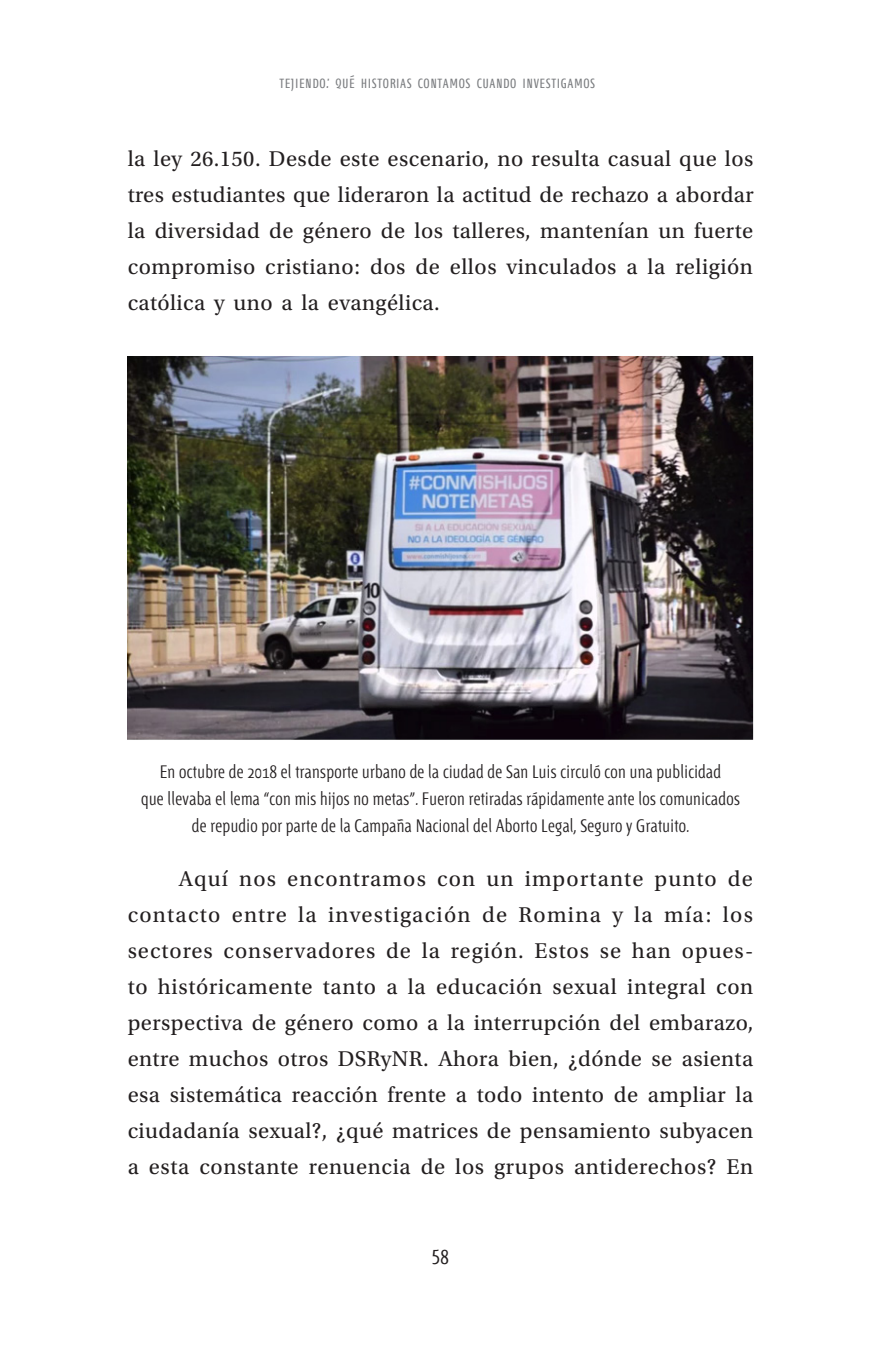
<style>
.page{position:relative;width:881px;height:1372px;background:#fff}
.page>*{position:absolute;margin:0;border:0;box-sizing:border-box;transform-origin:0 0}
.Tejiendo_texto{font:22.5px/36px "Utopia Std";letter-spacing:.025em;color:#231f20;text-align:justify}
.t1{font:300 22.5px "Fontana ND Ee SC";color:#231f20}
.Ejercicios_Epígrafe{font:300 18px/27px "Fontana ND Cc Os F";letter-spacing:.02em;color:#231f20;text-align:center}
.t2{font:300 18px "Fontana ND Ee SC";letter-spacing:.03em;color:#7a7c7f}
</style>
<div class="page">
<img style="left:128px;top:356px;width:625px;height:384px">
<p class="t2" style="left:279px;top:73px;width:317px">tejiendo: qué historias contamos cuando investigamos</p>
<p class="Tejiendo_texto" style="left:128px;top:141px;width:627px">la ley 26.150. Desde este escenario, no resulta casual que los tres estudiantes que lideraron la actitud de rechazo a abordar la diversidad de género de los talleres, mantenían un fuerte compromiso cristiano: dos de ellos vinculados a la religión católica y uno a la evangélica.</p>
<p class="Ejercicios_Epígrafe" style="left:141px;top:759px;width:600px">En octubre de 2018 el transporte urbano de la ciudad de San Luis circuló con una publicidad<br>que llevaba el lema “con mis hijos no metas”. Fueron retiradas rápidamente ante los comunicados de repudio por parte de la Campaña Nacional del Aborto Legal, Seguro y Gratuito.</p>
<p class="Tejiendo_texto" style="left:128px;top:861px;width:627px;text-indent:51px">Aquí nos encontramos con un importante punto de contacto entre la investigación de Romina y la mía: los sectores conservadores de la región. Estos se han opues&shy;to históricamente tanto a la educación sexual integral con perspectiva de género como a la interrupción del embarazo, entre muchos otros DSRyNR. Ahora bien, ¿dónde se asienta esa sistemática reacción frente a todo intento de ampliar la ciudadanía sexual?, ¿qué matrices de pensamiento subyacen a esta constante renuencia de los grupos antiderechos? En</p>
<p class="t1" style="left:432px;top:1245px;width:18px">58</p>
</div>
